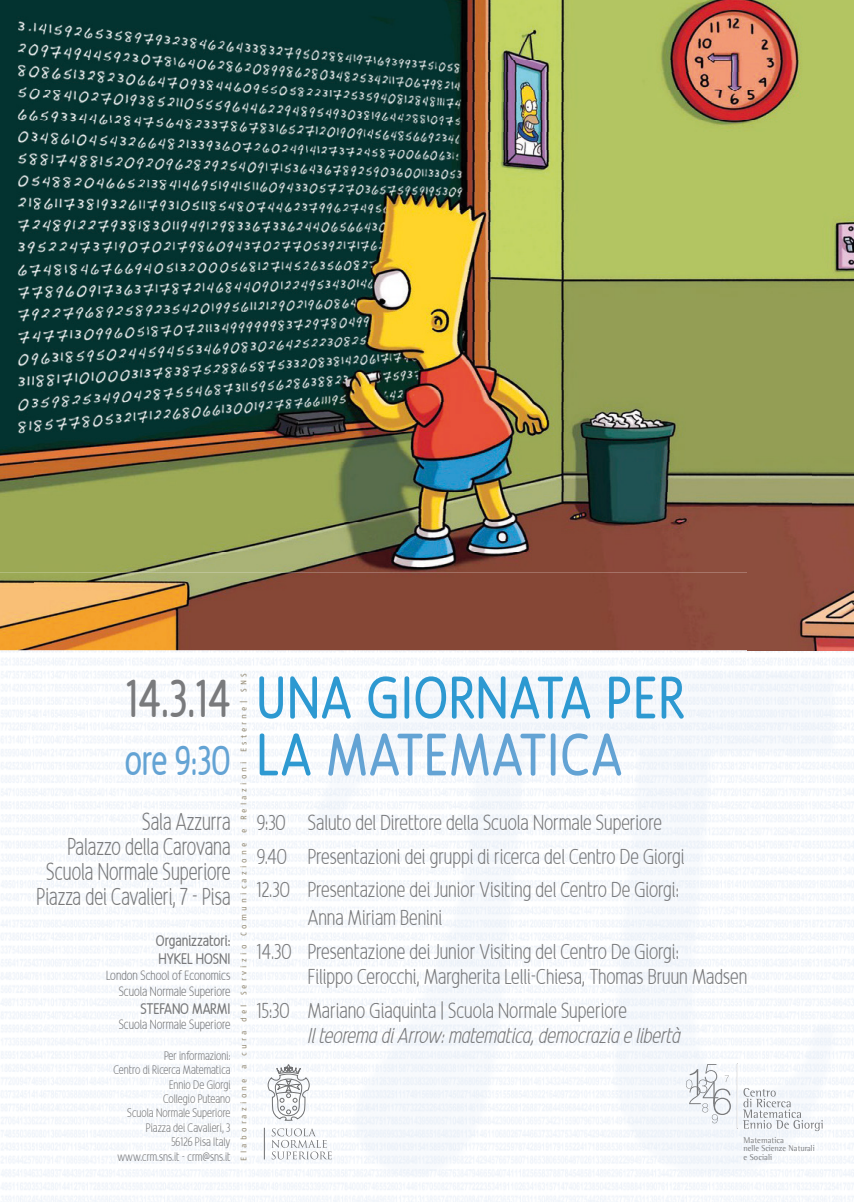
<style>
.page{position:relative;width:854px;height:1202px;background:#fff}
.page>*{position:absolute;margin:0;border:0;box-sizing:border-box;transform-origin:0 0}
.t1{font:58px/57px "Revalo Modern";letter-spacing:.02em;color:#2d99d1}
.t2{font:52px "Revalo Modern";color:#797a7c;scale:.9 1}
.t3{font:40.7px "Revalo Modern";color:#63a3d4;scale:.9 1}
.t4{font:300 23.7px/25.2px "Revalo Modern";color:#797a7c;text-align:right;scale:.9 1}
.t5{font:300 21px/33.7px "Revalo Modern";color:#797a7c}
.t6{font:italic 300 21px "Revalo Modern";color:#797a7c}
.t7{font:15px/18px "Revalo Modern";color:#797a7c}
.t8{font:300 13px/15.6px "Revalo Modern";color:#797a7c;text-align:right}
.t9{font:300 12px/14.4px "Revalo Modern";color:#797a7c;text-align:right}
.t10{font:8.5px/8.9px "Agfa Rotis Semi Serif";color:#797a7c}
.t11{font:8px "Fago No";letter-spacing:.4em;color:#948a74}
.s1{color:#63a3d4}
</style>
<div class="page">
<img style="left:0;top:0;width:853px;height:1202px">
<svg style="left:264px;top:1064px;width:68px;height:95px"></svg>
<hr style="left:737px;top:1064px;width:1px;height:65px;background:#1a171c">
<hr style="left:736px;top:1064px;width:1px;height:65px;background:#fff">
<svg style="left:742px;top:1088px;width:80px;height:43px"></svg>
<svg style="left:685px;top:1064px;width:45px;height:59px"></svg>
<img style="left:35px;top:43px;width:776px;height:16px">
<img style="left:34px;top:73px;width:777px;height:16px">
<img style="left:35px;top:103px;width:776px;height:16px">
<img style="left:34px;top:133px;width:777px;height:16px">
<img style="left:34px;top:163px;width:777px;height:16px">
<img style="left:35px;top:193px;width:776px;height:16px">
<img style="left:34px;top:223px;width:777px;height:16px">
<img style="left:35px;top:253px;width:776px;height:16px">
<img style="left:34px;top:283px;width:777px;height:16px">
<img style="left:35px;top:313px;width:776px;height:16px">
<img style="left:35px;top:343px;width:776px;height:16px">
<img style="left:34px;top:373px;width:777px;height:16px">
<img style="left:35px;top:403px;width:776px;height:16px">
<img style="left:35px;top:433px;width:776px;height:16px">
<img style="left:35px;top:463px;width:776px;height:16px">
<img style="left:35px;top:493px;width:776px;height:16px">
<img style="left:35px;top:523px;width:776px;height:16px">
<img style="left:35px;top:553px;width:776px;height:16px">
<img style="left:35px;top:583px;width:709px;height:16px">
<h2 class="t2" style="left:126px;top:663px;width:117px">14.3.14</h2>
<h3 class="t3" style="left:125px;top:732px;width:119px">ore 9:30</h3>
<p class="t4" style="left:37px;top:807px;width:217px">Sala Azzurra<br>Palazzo della Carovana<br>Scuola Normale Superiore<br>Piazza dei Cavalieri, 7 - Pisa</p>
<p class="t7" style="left:156px;top:931px;width:76px">Organizzatori:<br>HYKEL HOSNI</p>
<p class="t8" style="left:106px;top:967px;width:126px">London School of Economics<br>Scuola Normale Superiore</p>
<p class="t7" style="left:140px;top:998px;width:91px">STEFANO MARMI</p>
<p class="t8" style="left:119px;top:1016px;width:113px">Scuola Normale Superiore</p>
<p class="t9" style="left:113px;top:1047px;width:118px">Per informazioni:<br>Centro di Ricerca Matematica<br>Ennio De Giorgi<br>Collegio Puteano<br>Scuola Normale Superiore<br>Piazza dei Cavalieri, 3<br>56126 Pisa Italy www.crm.sns.it - crm@sns.it</p>
<p class="t11" style="left:239px;top:1160px;width:489px;rotate:-90deg">Elaborazione a cura del Servizio Comunicazione e Relazioni Esterne| SNS</p>
<h1 class="t1" style="left:257px;top:666px;width:429px">UNA GIORNATA PER<br>LA <span class="s1">MATEMATICA</span></h1>
<p class="t5" style="left:257px;top:804px;width:429px">9:30 Saluto del Direttore della Scuola Normale Superiore<br>9.40 Presentazioni dei gruppi di ricerca del Centro De Giorgi<br>12.30 Presentazione dei Junior Visiting del Centro De Giorgi:</p>
<p class="t5" style="left:257px;top:900px;width:423px;text-indent:51px">Anna Miriam Benini<br>14.30 Presentazione dei Junior Visiting del Centro De Giorgi:</p>
<p class="t5" style="left:257px;top:959px;width:492px;text-indent:51px">Filippo Cerocchi, Margherita Lelli-Chiesa, Thomas Bruun Madsen<br>15:30 Mariano Giaquinta | Scuola Normale Superiore</p>
<p class="t6" style="left:308px;top:1021px;width:374px">Il teorema di Arrow: matematica, democrazia e libertà</p>
<p class="t10" style="left:743px;top:1135px;width:73px">Matematica<br>nelle Scienze Naturali e Sociali</p>
</div>
